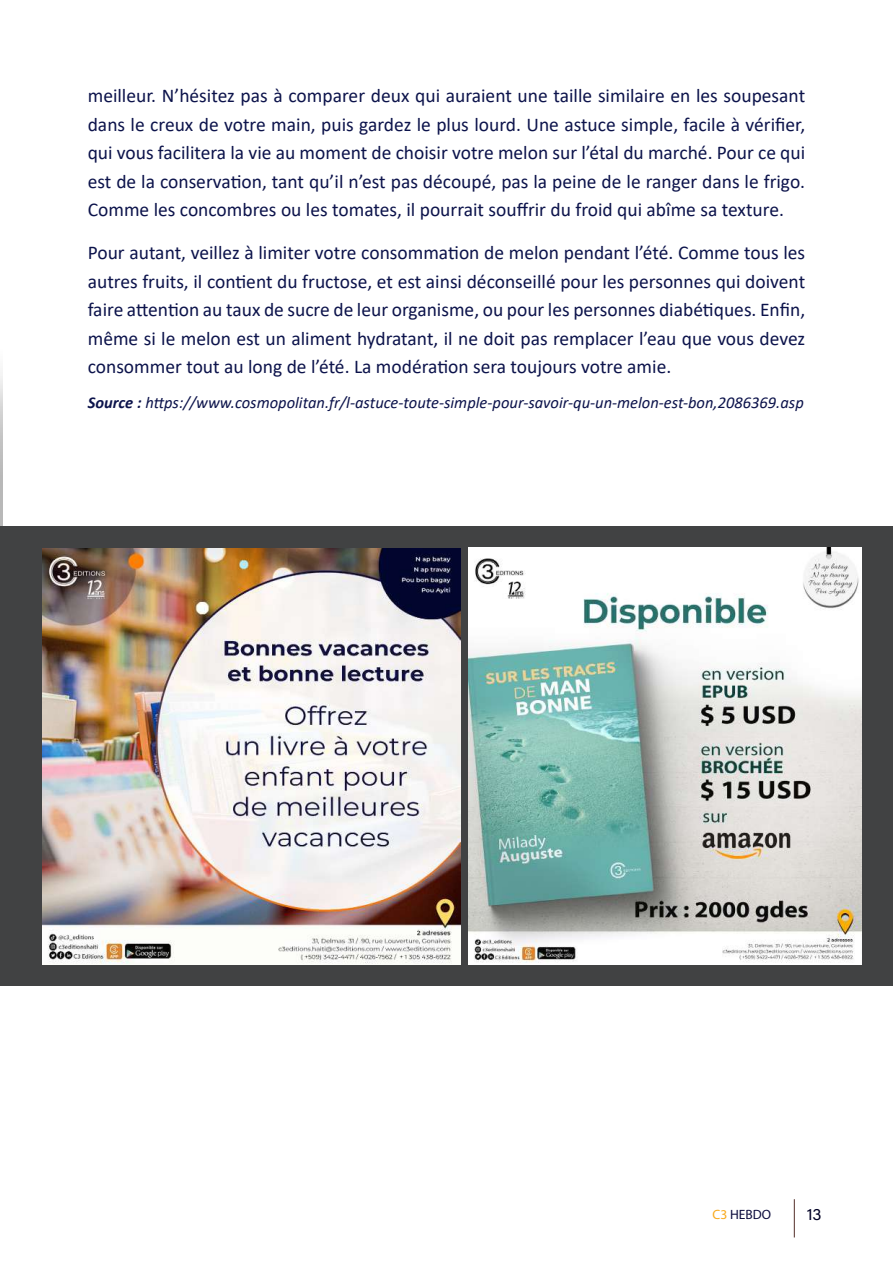
<style>
.page{position:relative;width:893px;height:1263px;background:#fff}
.page>*{position:absolute;margin:0;border:0;box-sizing:border-box;transform-origin:0 0}
.t1{font:19.5px/28.5px "Calibri";color:#0c134b;text-align:justify}
.t2{font:italic 16.5px "Calibri";color:#0c134b}
.t3{font:16.5px "Acumin Pro";color:#000025}
.t4{font:13.5px "Myriad Pro";color:#0c0c3d}
.s1{font-weight:700}
.s2{color:#f9a91b}
</style>
<div class="page">
<hr style="left:794px;top:1199px;width:1px;height:38px;background:#532d27">
<hr style="left:0;top:347px;width:2px;height:207px;background:#000">
<div style="left:0;top:526px;width:893px;height:459px;background:#414243"></div>
<img style="left:42px;top:548px;width:418px;height:416px">
<img style="left:468px;top:547px;width:393px;height:417px">
<p class="t1" style="left:88px;top:81px;width:719px">meilleur. N’hésitez pas à comparer deux qui auraient une taille similaire en les soupesant dans le creux de votre main, puis gardez le plus lourd. Une astuce simple, facile à vérifier, qui vous facilitera la vie au moment de choisir votre melon sur l’étal du marché. Pour ce qui est de la conservation, tant qu’il n’est pas découpé, pas la peine de le ranger dans le frigo.<br>Comme les concombres ou les tomates, il pourrait souffrir du froid qui abîme sa texture.</p>
<p class="t1" style="left:88px;top:238px;width:719px">Pour autant, veillez à limiter votre consommation de melon pendant l’été. Comme tous les autres fruits, il contient du fructose, et est ainsi déconseillé pour les personnes qui doivent faire attention au taux de sucre de leur organisme, ou pour les personnes diabétiques. Enfin, même si le melon est un aliment hydratant, il ne doit pas remplacer l’eau que vous devez consommer tout au long de l’été. La modération sera toujours votre amie.</p>
<p class="t2" style="left:88px;top:391px;width:718px"><span class="s1">Source :</span> https://www.cosmopolitan.fr/l-astuce-toute-simple-pour-savoir-qu-un-melon-est-bon,2086369.asp</p>
<p class="t4" style="left:712px;top:1206px;width:60px"><span class="s2">C3</span> HEBDO</p>
<p class="t3" style="left:807px;top:1203px;width:16px">13</p>
</div>
